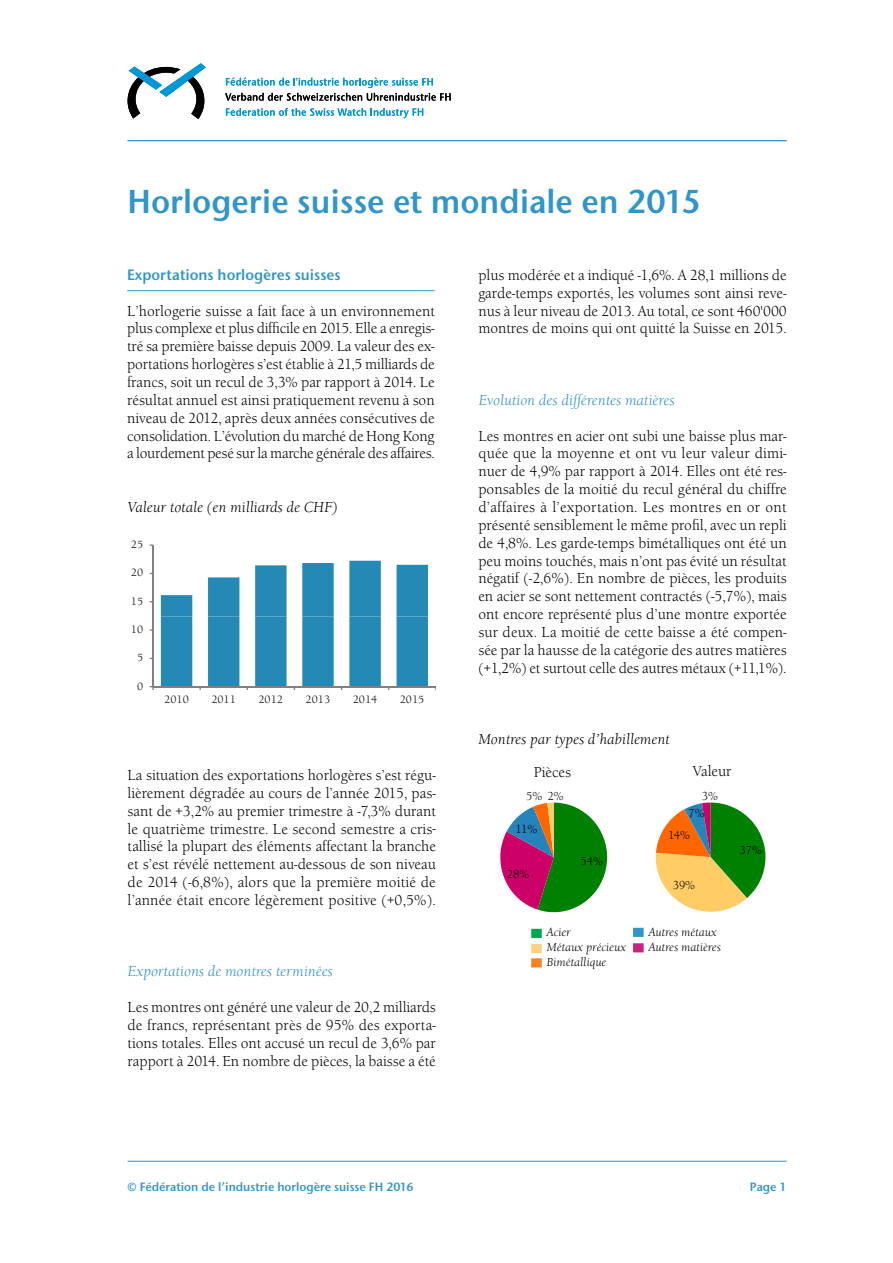
<style>
.page{position:relative;width:893px;height:1263px;background:#fff}
.page>*{position:absolute;margin:0;border:0;box-sizing:border-box;transform-origin:0 0}
.t1{font:33px "Stone Sans Sem ITC Semi";color:#3095c9;scale:.96 1}
.t2{font:15px/17.9px "Berkeley Old ITC";color:#000;text-align:justify;scale:.96 1}
.t3{font:italic 15px "Berkeley Old ITC";color:#3095c9}
.t4{font:italic 15px "Berkeley Old ITC";color:#000}
.t5{font:15px "Stone Sans Sem ITC Semi";color:#3095c9;scale:.96 1}
.t6{font:italic 12px/15px "Berkeley Old ITC";color:#000}
.t7{font:12px "Stone Sans Sem ITC Semi";color:#3095c9;scale:.96 1}
.t8{font:12px "Berkeley Old ITC";color:#000;scale:.96 1}
.t9{font:10.95px "Berkeley Old ITC";letter-spacing:.005em;color:#000}
</style>
<div class="page">
<hr style="left:128px;top:1161px;width:659px;height:1px;background:#3095c9">
<svg style="left:128px;top:64px;width:77px;height:55px"></svg>
<svg style="left:225px;top:77px;width:226px;height:24px"></svg>
<svg style="left:226px;top:108px;width:197px;height:10px"></svg>
<hr style="left:128px;top:140px;width:659px;height:1px;background:#3095c9">
<hr style="left:127px;top:290px;width:308px;height:1px;background:#3095c9">
<hr style="left:152px;top:545px;width:2px;height:71px;background:#808080">
<hr style="left:152px;top:616px;width:2px;height:71px;background:#808080">
<hr style="left:153px;top:686px;width:283px;height:1px;background:#808080">
<svg style="left:161px;top:561px;width:267px;height:129px"></svg>
<div style="left:633px;top:928px;width:11px;height:9px;background:#3095c9;border:2px solid #3095c9"></div>
<div style="left:633px;top:943px;width:11px;height:9px;background:#c92379;border:2px solid #c92379"></div>
<div style="left:531px;top:958px;width:11px;height:9px;background:#f58220;border:2px solid #f58220"></div>
<div style="left:531px;top:944px;width:11px;height:9px;background:#ffd183;border:2px solid #ffd183"></div>
<div style="left:531px;top:929px;width:11px;height:9px;background:#00a651;border:2px solid #00a651"></div>
<svg style="left:500px;top:802px;width:108px;height:111px"></svg>
<svg style="left:655px;top:802px;width:111px;height:110px"></svg>
<h1 class="t1" style="left:128px;top:181px;width:599px">Horlogerie suisse et mondiale en 2015</h1>
<p class="t5" style="left:127px;top:265px;width:224px">Exportations horlogères suisses</p>
<p class="t2" style="left:127px;top:302px;width:322px">L’horlogerie suisse a fait face à un environnement plus complexe et plus difficile en 2015. Elle a enregis&shy;tré sa première baisse depuis 2009. La valeur des ex&shy;portations horlogères s’est établie à 21,5 milliards de francs, soit un recul de 3,3% par rapport à 2014. Le résultat annuel est ainsi pratiquement revenu à son niveau de 2012, après deux années consécutives de consolidation. L’évolution du marché de Hong Kong a lourdement pesé sur la marche générale des affaires.</p>
<p class="t4" style="left:128px;top:498px;width:211px">Valeur totale (en milliards de CHF)</p>
<p class="t9" style="left:131px;top:538px;width:14px">25</p>
<p class="t9" style="left:131px;top:566px;width:14px">20</p>
<p class="t9" style="left:131px;top:595px;width:14px">15</p>
<p class="t9" style="left:131px;top:623px;width:14px">10</p>
<p class="t9" style="left:137px;top:651px;width:8px">5</p>
<p class="t9" style="left:137px;top:680px;width:8px">0</p>
<p class="t9" style="left:164px;top:693px;width:26px">2010</p>
<p class="t9" style="left:211px;top:693px;width:26px">2011</p>
<p class="t9" style="left:258px;top:693px;width:26px">2012</p>
<p class="t9" style="left:306px;top:693px;width:26px">2013</p>
<p class="t9" style="left:353px;top:693px;width:26px">2014</p>
<p class="t9" style="left:400px;top:693px;width:26px">2015</p>
<p class="t2" style="left:128px;top:766px;width:323px">La situation des exportations horlogères s’est régu&shy;lièrement dégradée au cours de l’année 2015, pas&shy;sant de +3,2% au premier trimestre à -7,3% durant le quatrième trimestre. Le second semestre a cris&shy;tallisé la plupart des éléments affectant la branche et s’est révélé nettement au-dessous de son niveau de 2014 (-6,8%), alors que la première moitié de l’année était encore légèrement positive (+0,5%).</p>
<p class="t3" style="left:128px;top:962px;width:207px">Exportations de montres terminées</p>
<p class="t2" style="left:128px;top:998px;width:323px">Les montres ont généré une valeur de 20,2 milliards de francs, représentant près de 95% des exporta&shy;tions totales. Elles ont accusé un recul de 3,6% par rapport à 2014. En nombre de pièces, la baisse a été</p>
<p class="t2" style="left:478px;top:266px;width:323px">plus modérée et a indiqué -1,6%. A 28,1 millions de garde-temps exportés, les volumes sont ainsi reve&shy;nus à leur niveau de 2013. Au total, ce sont 460'000 montres de moins qui ont quitté la Suisse en 2015.</p>
<p class="t3" style="left:478px;top:391px;width:198px">Evolution des différentes matières</p>
<p class="t2" style="left:478px;top:427px;width:323px">Les montres en acier ont subi une baisse plus mar&shy;quée que la moyenne et ont vu leur valeur dimi&shy;nuer de 4,9% par rapport à 2014. Elles ont été res&shy;ponsables de la moitié du recul général du chiffre d’affaires à l’exportation. Les montres en or ont présenté sensiblement le même profil, avec un repli de 4,8%. Les garde-temps bimétalliques ont été un peu moins touchés, mais n’ont pas évité un résultat négatif (-2,6%). En nombre de pièces, les produits en acier se sont nettement contractés (-5,7%), mais ont encore représenté plus d’une montre exportée sur deux. La moitié de cette baisse a été compen&shy;sée par la hausse de la catégorie des autres matières (+1,2%) et surtout celle des autres métaux (+11,1%).</p>
<p class="t4" style="left:478px;top:730px;width:193px">Montres par types d’habillement</p>
<p class="t2" style="left:534px;top:763px;width:40px">Pièces</p>
<p class="t2" style="left:693px;top:763px;width:42px">Valeur</p>
<p class="t8" style="left:526px;top:789px;width:40px">5% 2%</p>
<p class="t8" style="left:702px;top:789px;width:18px">3%</p>
<p class="t8" style="left:515px;top:822px;width:24px">11%</p>
<p class="t8" style="left:507px;top:867px;width:25px">28%</p>
<p class="t8" style="left:580px;top:854px;width:25px">54%</p>
<p class="t6" style="left:546px;top:924px;width:81px">Acier<br>Métaux précieux<br>Bimétallique</p>
<p class="t8" style="left:689px;top:806px;width:18px">7%</p>
<p class="t8" style="left:668px;top:828px;width:24px">14%</p>
<p class="t8" style="left:673px;top:878px;width:25px">39%</p>
<p class="t6" style="left:648px;top:924px;width:74px">Autres métaux<br>Autres matières</p>
<p class="t8" style="left:740px;top:843px;width:25px">37%</p>
<p class="t7" style="left:128px;top:1179px;width:299px">© Fédération de l’industrie horlogère suisse FH 2016</p>
<p class="t7" style="left:750px;top:1179px;width:40px">Page 1</p>
</div>
